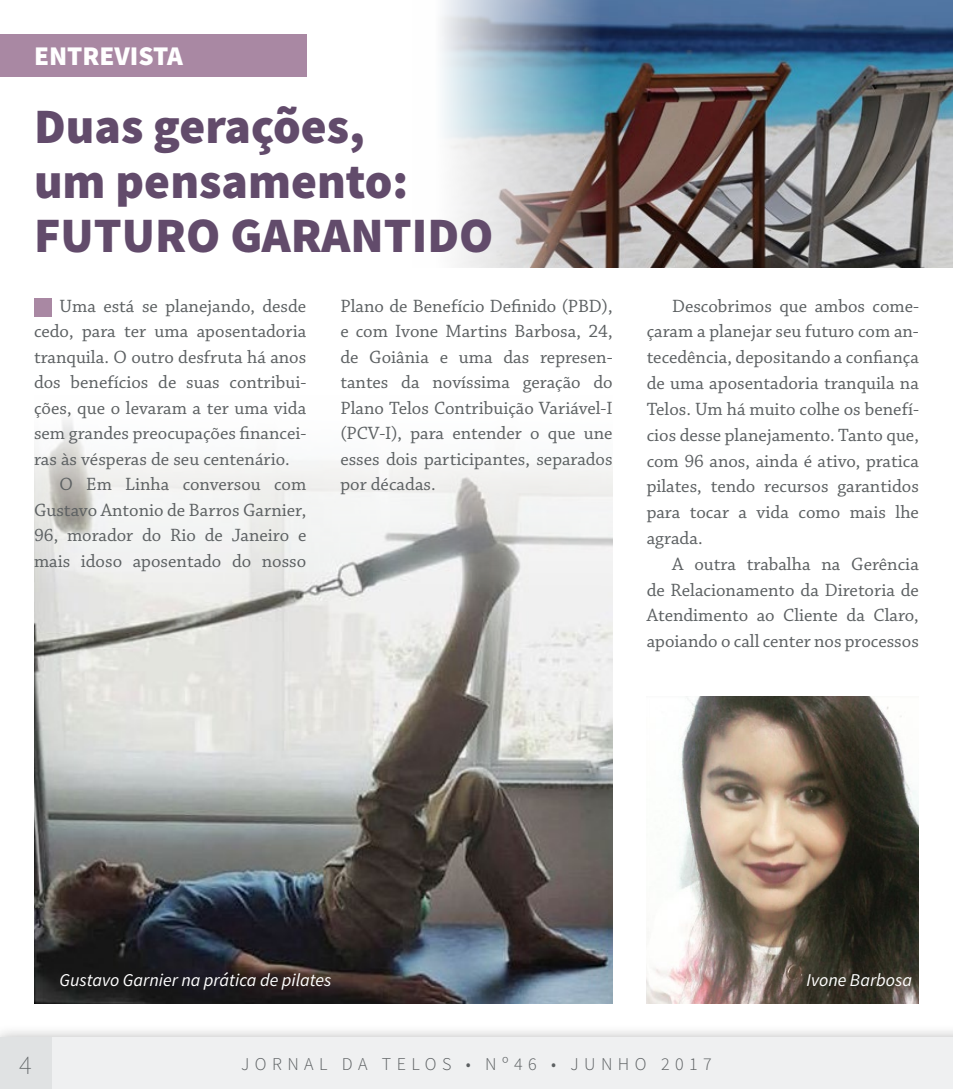
<style>
.page{position:relative;width:953px;height:1089px;background:#fff}
.page>*{position:absolute;margin:0;border:0;box-sizing:border-box;transform-origin:0 0}
.t1{font:900 49.5px/54px "Source Sans Pro";color:#624b6b}
.t2{font:900 27px "Source Sans Pro";color:#fff}
.t3{font:200 27px "Source Sans Pro";color:#5c6062}
.t4{font:18.75px/25.8px "Chaparral Pro";color:#5c6062;text-align:justify}
.t5{font:italic 18px "Source Sans Pro";color:#fff}
.t6{font:300 18px "Source Sans Pro";letter-spacing:.3em;color:#5c6062}
</style>
<div class="page">
<img style="left:441px;top:0;width:511px;height:268px">
<img style="left:34px;top:419px;width:578px;height:584px">
<div style="left:0;top:34px;width:306px;height:43px;background:#a988a3"></div>
<div style="left:34px;top:298px;width:17px;height:18px;background:#a988a3"></div>
<img style="left:646px;top:696px;width:272px;height:307px">
<div style="left:0;top:1023px;width:952px;height:66px;background:#000;opacity:.3"></div>
<div style="left:0;top:1037px;width:952px;height:52px;background:#eff0f1"></div>
<div style="left:0;top:1037px;width:51px;height:52px;background:#e0e2e3"></div>
<h2 class="t2" style="left:34px;top:38px;width:150px">ENTREVISTA</h2>
<h1 class="t1" style="left:34px;top:99px;width:461px">Duas gerações,<br>um pensamento:<br>FUTURO GARANTIDO</h1>
<p class="t4" style="left:60px;top:293px;width:248px">Uma está se planejando, desde</p>
<p class="t4" style="left:34px;top:319px;width:274px">cedo, para ter uma aposentadoria</p>
<p class="t4" style="left:34px;top:344px;width:274px">tranquila. O outro desfruta há anos</p>
<p class="t4" style="left:34px;top:370px;width:274px">dos benefícios de suas contribui-</p>
<p class="t4" style="left:34px;top:395px;width:274px">ções, que o levaram a ter uma vida</p>
<p class="t4" style="left:34px;top:421px;width:274px">sem grandes preocupações financei-</p>
<p class="t4" style="left:34px;top:446px;width:257px">ras às vésperas de seu centenário.</p>
<p class="t4" style="left:60px;top:472px;width:248px">O Em Linha conversou com</p>
<p class="t4" style="left:34px;top:497px;width:274px">Gustavo Antonio de Barros Garnier,</p>
<p class="t4" style="left:34px;top:523px;width:274px">96, morador do Rio de Janeiro e</p>
<p class="t4" style="left:34px;top:548px;width:274px">mais idoso aposentado do nosso</p>
<p class="t4" style="left:340px;top:294px;width:274px">Plano de Benefício Definido (PBD), e com Ivone Martins Barbosa, 24, de Goiânia e uma das represen&shy;tantes da novíssima geração do Plano Telos Contribuição Variável-I (PCV-I), para entender o que une esses dois participantes, separados por décadas.</p>
<p class="t4" style="left:646px;top:293px;width:274px;text-indent:26px">Descobrimos que ambos come&shy;çaram a planejar seu futuro com an&shy;tecedência, depositando a confiança de uma aposentadoria tranquila na Telos. Um há muito colhe os benefí&shy;cios desse planejamento. Tanto que, com 96 anos, ainda é ativo, pratica pilates, tendo recursos garantidos para tocar a vida como mais lhe agrada.</p>
<p class="t4" style="left:646px;top:551px;width:274px;text-indent:26px">A outra trabalha na Gerência de Relacionamento da Diretoria de Atendimento ao Cliente da Claro, apoiando o call center nos processos</p>
<p class="t5" style="left:60px;top:968px;width:273px">Gustavo Garnier na prática de pilates</p>
<p class="t5" style="left:806px;top:968px;width:107px">Ivone Barbosa</p>
<h2 class="t3" style="left:19px;top:1048px;width:14px">4</h2>
<p class="t6" style="left:241px;top:1053px;width:472px">JORNAL DA TELOS • Nº46 • JUNHO 2017</p>
</div>
